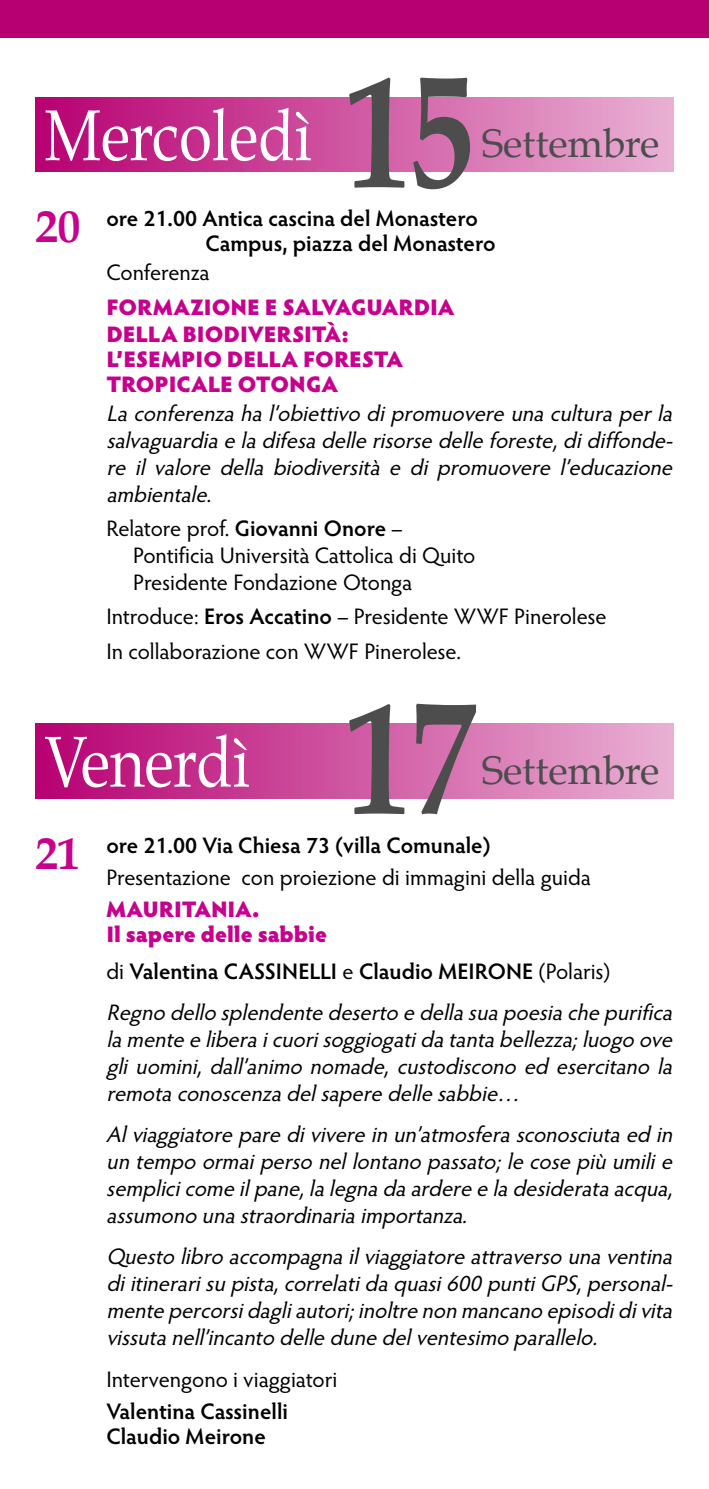
<style>
.page{position:relative;width:709px;height:1489px;background:#fff}
.page>*{position:absolute;margin:0;border:0;box-sizing:border-box;transform-origin:0 0}
.t1{font:700 160px "Book Antiqua";color:#4d4d4d;scale:.8 1}
.t2{font:72px "Book Antiqua";color:#fff;scale:.83 1}
.t3{font:700 45px "Book Antiqua";color:#c7008d}
.t4{font:40px "Book Antiqua";color:#4d4d4d}
.t5{font:italic 22.5px/27px "Hypatia Sans Pro";color:#000;text-align:justify}
.t6{font:22.5px/27px "Hypatia Sans Pro";color:#000}
.t7{font:600 22.5px/25px "Hypatia Sans Pro";color:#000}
.t8{font:900 22.5px/25.8px "Hypatia Sans Pro";letter-spacing:-.005em;color:#c7008d}
.s1{font-weight:600}
.s2{font-style:normal}
.s3{font-weight:600;font-style:normal}
</style>
<div class="page">
<div style="left:0;top:0;width:709px;height:38px;background:#b70071"></div>
<div style="left:35px;top:97px;width:638px;height:75px;background:linear-gradient(to right,#b70072,#e9b0d3)"></div>
<div style="left:35px;top:723px;width:638px;height:75px;background:linear-gradient(to right,#b70072,#e9b0d3)"></div>
<h2 class="t2" style="left:44px;top:94px;width:324px">Mercoledì</h2>
<h1 class="t1" style="left:347px;top:39px;width:162px">15</h1>
<h3 class="t4" style="left:482px;top:120px;width:179px">Settembre</h3>
<h3 class="t3" style="left:35px;top:200px;width:46px">20</h3>
<p class="t7" style="left:205px;top:208px;width:291px;text-indent:-99px">ore 21.00 Antica cascina del Monastero<br>Campus, piazza del Monastero</p>
<p class="t6" style="left:106px;top:261px;width:105px">Conferenza</p>
<p class="t8" style="left:106px;top:296px;width:350px">FORMAZIONE E SALVAGUARDIA<br>DELLA BIODIVERSITÀ:<br>L’ESEMPIO DELLA FORESTA<br>TROPICALE OTONGA</p>
<p class="t5" style="left:106px;top:402px;width:572px">La conferenza ha l’obiettivo di promuovere una cultura per la salvaguardia e la difesa delle risorse delle foreste, di diffonde&shy;re il valore della biodiversità e di promuovere l’educazione ambientale.</p>
<p class="t6" style="left:133px;top:517px;width:344px;text-indent:-27px">Relatore prof. <span class="s1">Giovanni Onore</span> –<br>Pontificia Università Cattolica di Quito<br>Presidente Fondazione Otonga</p>
<p class="t6" style="left:106px;top:602px;width:502px;line-height:34px">Introduce: <span class="s1">Eros Accatino</span> – Presidente WWF Pinerolese<br>In collaborazione con WWF Pinerolese.</p>
<h2 class="t2" style="left:44px;top:720px;width:249px">Venerdì</h2>
<h1 class="t1" style="left:347px;top:665px;width:162px">17</h1>
<h3 class="t4" style="left:482px;top:746px;width:179px">Settembre</h3>
<h3 class="t3" style="left:35px;top:827px;width:46px">21</h3>
<p class="t7" style="left:106px;top:834px;width:385px">ore 21.00 Via Chiesa 73 (villa Comunale)</p>
<p class="t6" style="left:106px;top:866px;width:486px">Presentazione con proiezione di immagini della guida</p>
<p class="t8" style="left:106px;top:898px;width:222px;line-height:25px">MAURITANIA.<br>Il sapere delle sabbie</p>
<p class="t5" style="left:106px;top:952px;width:572px;line-height:41.2px"><span class="s2">di</span> <span class="s3">Valentina CASSINELLI</span> <span class="s2">e</span> <span class="s3">Claudio MEIRONE</span> <span class="s2">(Polaris)<br></span>Regno dello splendente deserto e della sua poesia che purifica</p>
<p class="t5" style="left:106px;top:1027px;width:572px">la mente e libera i cuori soggiogati da tanta bellezza; luogo ove gli uomini, dall’animo nomade, custodiscono ed esercitano la remota conoscenza del sapere delle sabbie…</p>
<p class="t5" style="left:106px;top:1123px;width:572px">Al viaggiatore pare di vivere in un’atmosfera sconosciuta ed in un tempo ormai perso nel lontano passato; le cose più umili e semplici come il pane, la legna da ardere e la desiderata acqua, assumono una straordinaria importanza.</p>
<p class="t5" style="left:106px;top:1245px;width:572px">Questo libro accompagna il viaggiatore attraverso una ventina di itinerari su pista, correlati da quasi 600 punti GPS, personal&shy;mente percorsi dagli autori; inoltre non mancano episodi di vita vissuta nell’incanto delle dune del ventesimo parallelo.</p>
<p class="t6" style="left:106px;top:1367px;width:232px">Intervengono i viaggiatori</p>
<p class="t7" style="left:106px;top:1400px;width:183px">Valentina Cassinelli<br>Claudio Meirone</p>
</div>
